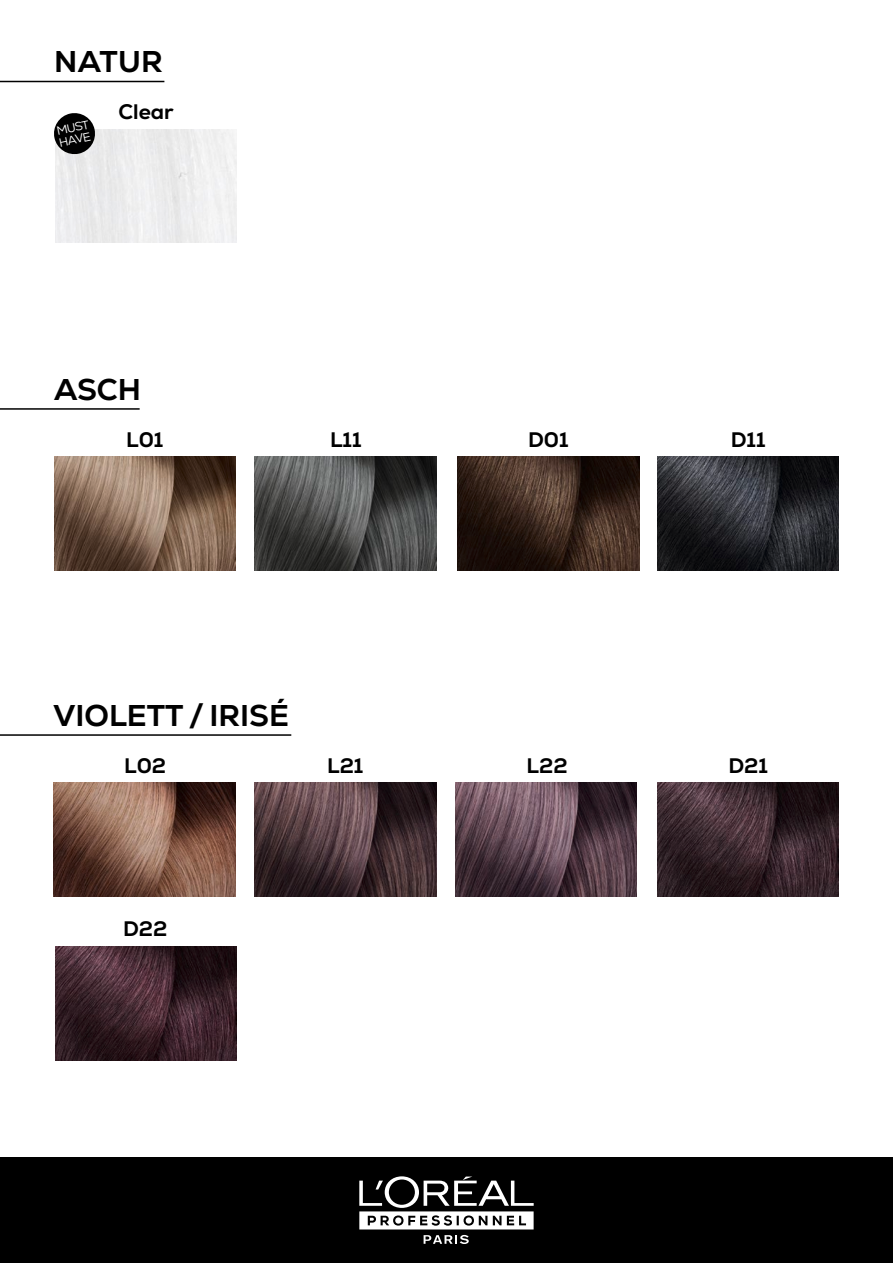
<style>
.page{position:relative;width:893px;height:1263px;background:#fff}
.page>*{position:absolute;margin:0;border:0;box-sizing:border-box;transform-origin:0 0}
.t1{font:800 30px "Nexa";color:#000}
.t2{font:800 21px "Nexa";color:#000}
.t3{font:12px/12px "Nexa";color:#fff}
</style>
<div class="page">
<div style="left:0;top:1157px;width:893px;height:106px;background:#000"></div>
<svg style="left:424px;top:1235px;width:45px;height:9px"></svg>
<svg style="left:359px;top:1176px;width:175px;height:53px"></svg>
<hr style="left:0;top:81px;width:164px;height:1px;background:#000">
<svg style="left:54px;top:113px;width:43px;height:43px"></svg>
<hr style="left:0;top:408px;width:140px;height:2px;background:#000">
<img style="left:54px;top:457px;width:182px;height:113px">
<img style="left:255px;top:457px;width:182px;height:113px">
<img style="left:457px;top:457px;width:182px;height:113px">
<img style="left:657px;top:457px;width:182px;height:113px">
<hr style="left:0;top:734px;width:291px;height:2px;background:#000">
<img style="left:54px;top:783px;width:181px;height:113px">
<img style="left:254px;top:783px;width:182px;height:113px">
<img style="left:455px;top:783px;width:182px;height:113px">
<img style="left:657px;top:783px;width:182px;height:113px">
<img style="left:55px;top:947px;width:182px;height:113px">
<h1 class="t1" style="left:54px;top:43px;width:110px">NATUR</h1>
<p class="t2" style="left:118px;top:98px;width:57px">Clear</p>
<p class="t3" style="left:56px;top:125px;width:34px;rotate:-12deg">MUST<br>HAVE</p>
<h1 class="t1" style="left:54px;top:370px;width:89px">ASCH</h1>
<p class="t2" style="left:126px;top:426px;width:39px">L01</p>
<p class="t2" style="left:330px;top:426px;width:33px">L11</p>
<p class="t2" style="left:528px;top:426px;width:42px">D01</p>
<p class="t2" style="left:731px;top:426px;width:36px">D11</p>
<h1 class="t1" style="left:54px;top:696px;width:237px">VIOLETT / IRISÉ</h1>
<p class="t2" style="left:124px;top:752px;width:44px">L02</p>
<p class="t2" style="left:327px;top:752px;width:38px">L21</p>
<p class="t2" style="left:526px;top:752px;width:43px">L22</p>
<p class="t2" style="left:728px;top:752px;width:41px">D21</p>
<p class="t2" style="left:123px;top:916px;width:46px">D22</p>
</div>
